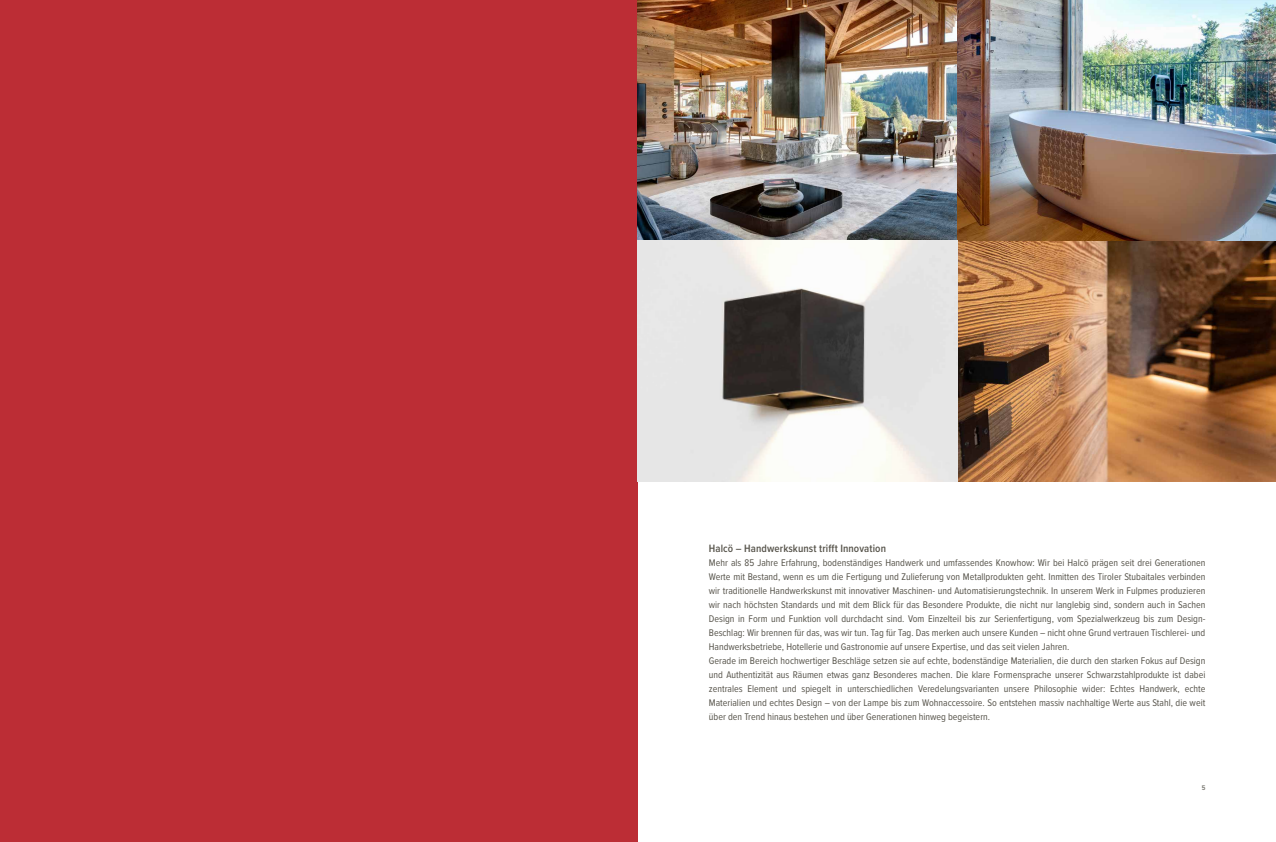
<style>
.page{position:relative;width:1276px;height:842px;background:#fff}
.page>*{position:absolute;margin:0;border:0;box-sizing:border-box;transform-origin:0 0}
.t1{font:600 11px "Proxima Nova Cond";letter-spacing:.01em;color:#57544b}
.t2{font:10px/14px "Proxima Nova Cond";color:#57544b}
.t3{font:700 7px "Proxima Nova Cond";color:#81807a}
</style>
<div class="page">
<div style="left:0;top:0;width:638px;height:842px;background:#bc2d35"></div>
<img style="left:638px;top:0;width:319px;height:241px">
<img style="left:957px;top:241px;width:319px;height:240px">
<img style="left:957px;top:0;width:319px;height:241px">
<img style="left:638px;top:241px;width:319px;height:240px">
<p class="t1" style="left:709px;top:540px;width:179px">Halcö – Handwerkskunst trifft Innovation</p>
<p class="t2" style="left:709px;top:555px;width:498px">Mehr als 85 Jahre Erfahrung, bodenständiges Handwerk und umfassendes Knowhow: Wir bei Halcö prägen seit drei Generationen Werte mit Bestand, wenn es um die Fertigung und Zulieferung von Metallprodukten geht. Inmitten des Tiroler Stubaitales verbinden wir traditionelle Handwerkskunst mit innovativer Maschinen- und Automatisierungstechnik. In unserem Werk in Fulpmes produzieren wir nach höchsten Standards und mit dem Blick für das Besondere Produkte, die nicht nur langlebig sind, sondern auch in Sachen Design in Form und Funktion voll durchdacht sind. Vom Einzelteil bis zur Serienfertigung, vom Spezialwerkzeug bis zum Design-Beschlag: Wir brennen für das, was wir tun. Tag für Tag. Das merken auch unsere Kunden – nicht ohne Grund vertrauen Tischlerei- und Handwerksbetriebe, Hotellerie und Gastronomie auf unsere Expertise, und das seit vielen Jahren.<br>Gerade im Bereich hochwertiger Beschläge setzen sie auf echte, bodenständige Materialien, die durch den starken Fokus auf Design und Authentizität aus Räumen etwas ganz Besonderes machen. Die klare Formensprache unserer Schwarzstahlprodukte ist dabei zentrales Element und spiegelt in unterschiedlichen Veredelungsvarianten unsere Philosophie wider: Echtes Handwerk, echte Materialien und echtes Design – von der Lampe bis zum Wohnaccessoire. So entstehen massiv nachhaltige Werte aus Stahl, die weit über den Trend hinaus bestehen und über Generationen hinweg begeistern.</p>
<p class="t3" style="left:1201px;top:782px;width:5px">5</p>
</div>
